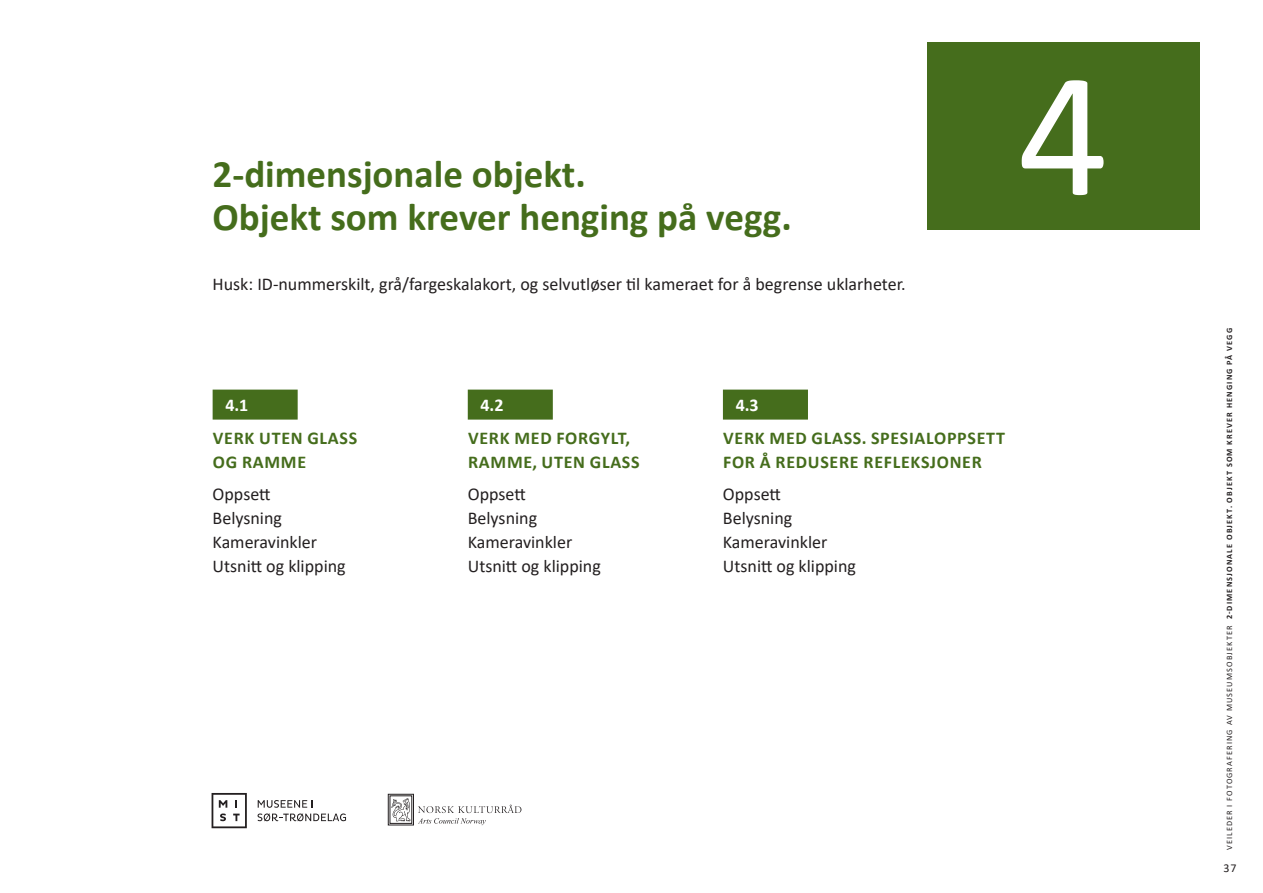
<style>
.page{position:relative;width:1263px;height:893px;background:#fff}
.page>*{position:absolute;margin:0;border:0;box-sizing:border-box;transform-origin:0 0}
.t1{font:180px "Calibri";color:#fff}
.avsnitt{font:700 39px "Calibri";color:#456d1c}
.t2{font:18px "Calibri";color:#231f20}
.brødtekst_fet{font:700 18px "Calibri";letter-spacing:.04em;color:#456d1c}
.brødtekst_fet-2{font:700 18px "Calibri";color:#fff}
.t3{font:12px "Calibri";color:#231f20}
.t4{font:700 8.25px "Calibri";letter-spacing:.14em;color:#231f20}
.s1{font-weight:400}
</style>
<div class="page">
<div style="left:213px;top:390px;width:85px;height:30px;background:#456d1c"></div>
<div style="left:927px;top:43px;width:272px;height:187px;background:#456d1c"></div>
<div style="left:468px;top:390px;width:85px;height:30px;background:#456d1c"></div>
<div style="left:723px;top:390px;width:85px;height:30px;background:#456d1c"></div>
<svg style="left:258px;top:800px;width:88px;height:21px"></svg>
<svg style="left:212px;top:793px;width:35px;height:35px"></svg>
<svg style="left:418px;top:805px;width:103px;height:20px"></svg>
<div style="left:388px;top:794px;width:25px;height:31px;border:1px solid #231f20"></div>
<svg style="left:391px;top:798px;width:19px;height:24px"></svg>
<p class="avsnitt" style="left:213px;top:146px;width:375px">2-dimensjonale objekt.</p>
<p class="avsnitt" style="left:213px;top:189px;width:581px">Objekt som krever henging på vegg.</p>
<p class="t2" style="left:213px;top:271px;width:694px">Husk: ID-nummerskilt, grå/fargeskalakort, og selvutløser til kameraet for å begrense uklarheter.</p>
<p class="t1" style="left:1017px;top:10px;width:93px">4</p>
<p class="brødtekst_fet-2" style="left:225px;top:392px;width:25px">4.1</p>
<p class="brødtekst_fet" style="left:213px;top:425px;width:146px">VERK UTEN GLASS</p>
<p class="brødtekst_fet" style="left:213px;top:449px;width:95px">OG RAMME</p>
<p class="t2" style="left:213px;top:482px;width:60px">Oppsett</p>
<p class="t2" style="left:213px;top:506px;width:71px">Belysning</p>
<p class="t2" style="left:213px;top:530px;width:106px">Kameravinkler</p>
<p class="t2" style="left:213px;top:554px;width:135px">Utsnitt og klipping</p>
<p class="brødtekst_fet-2" style="left:480px;top:392px;width:25px">4.2</p>
<p class="brødtekst_fet" style="left:468px;top:425px;width:163px">VERK MED FORGYLT,</p>
<p class="brødtekst_fet" style="left:468px;top:449px;width:173px">RAMME, UTEN GLASS</p>
<p class="t2" style="left:468px;top:482px;width:60px">Oppsett</p>
<p class="t2" style="left:468px;top:506px;width:71px">Belysning</p>
<p class="t2" style="left:468px;top:530px;width:106px">Kameravinkler</p>
<p class="t2" style="left:468px;top:554px;width:135px">Utsnitt og klipping</p>
<p class="brødtekst_fet-2" style="left:736px;top:392px;width:25px">4.3</p>
<p class="brødtekst_fet" style="left:723px;top:425px;width:283px">VERK MED GLASS. SPESIALOPPSETT</p>
<p class="brødtekst_fet" style="left:723px;top:449px;width:260px">FOR Å REDUSERE REFLEKSJONER</p>
<p class="t2" style="left:723px;top:482px;width:60px">Oppsett</p>
<p class="t2" style="left:723px;top:506px;width:71px">Belysning</p>
<p class="t2" style="left:723px;top:530px;width:106px">Kameravinkler</p>
<p class="t2" style="left:723px;top:554px;width:135px">Utsnitt og klipping</p>
<p class="t4" style="left:1223px;top:850px;width:524px;rotate:-90deg"><span class="s1">VEILEDER I FOTOGRAFERING AV MUSEUMSOBJEKTER</span> 2-DIMENSJONALE OBJEKT. OBJEKT SOM KREVER HENGING PÅ VEGG</p>
<p class="t3" style="left:1223px;top:860px;width:15px">37</p>
</div>
